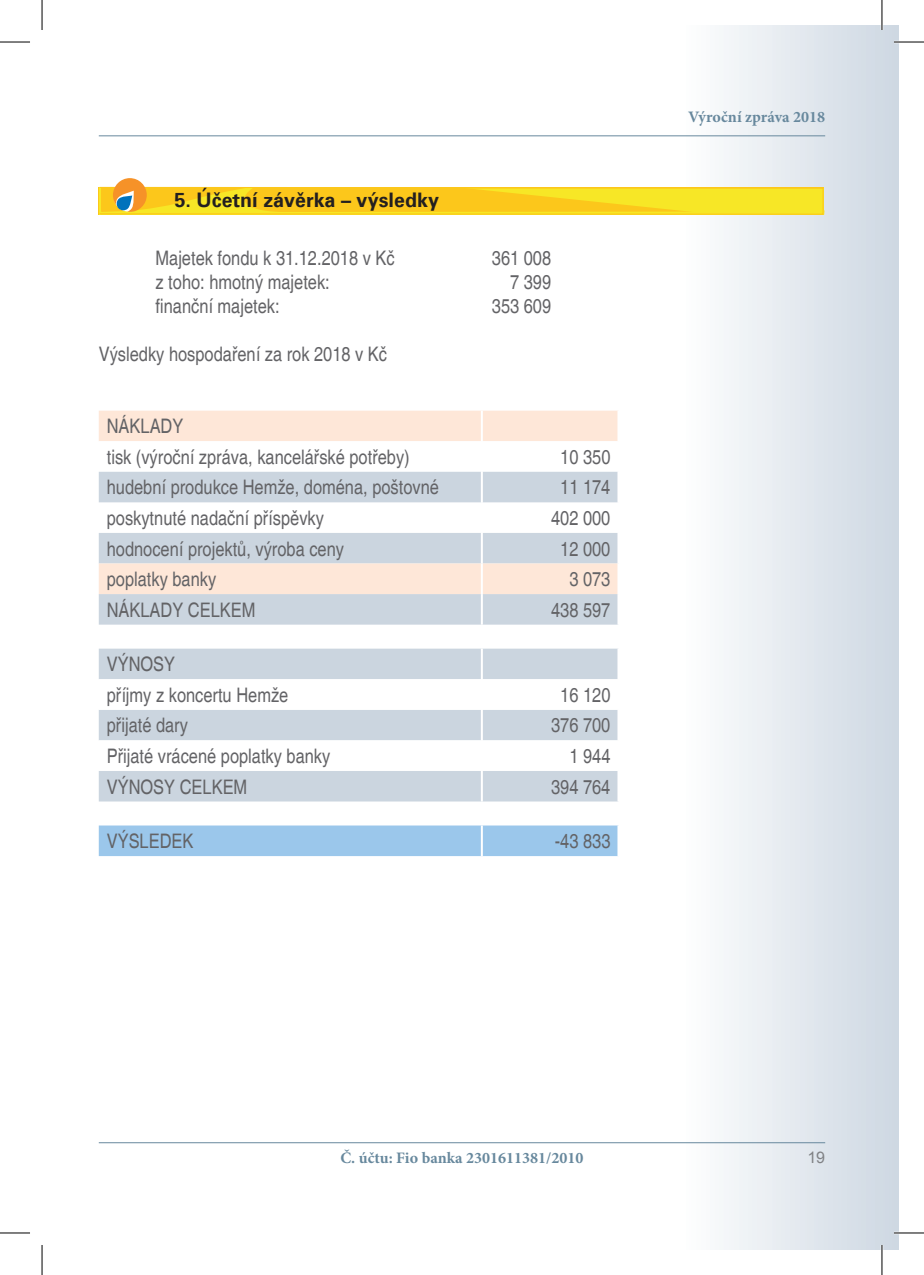
<style>
.page{position:relative;width:924px;height:1275px;background:#fff}
.page>*{position:absolute;margin:0;border:0;box-sizing:border-box;transform-origin:0 0}
.t1{font:condensed 20px/30.6px "Helvetica";color:#636366}
.t2{font:700 20px "Zurich AT";color:#231f20}
.t3{font:700 16px "Minion Pro";color:#67889d}
.t4{font:16px "Arial";color:#808285}
</style>
<div class="page">
<div style="left:683px;top:25px;width:215px;height:1225px;background:linear-gradient(to right,#fefefe,#cdd7e2)"></div>
<hr style="left:99px;top:135px;width:725px;height:1px;background:#67889d">
<hr style="left:99px;top:1142px;width:725px;height:1px;background:#67889d">
<svg style="left:99px;top:178px;width:725px;height:37px"></svg>
<div style="left:99px;top:411px;width:518px;height:30px;background:#fee7d8"></div>
<svg style="left:99px;top:471px;width:518px;height:1px"></svg>
<svg style="left:99px;top:472px;width:518px;height:152px;fill:#cbd5df"></svg>
<div style="left:99px;top:563px;width:518px;height:31px;background:#fee7d8"></div>
<hr style="left:480px;top:411px;width:2px;height:30px;background:#fff">
<hr style="left:480px;top:441px;width:2px;height:31px;background:#fff">
<hr style="left:480px;top:472px;width:2px;height:30px;background:#fff">
<hr style="left:480px;top:502px;width:2px;height:31px;background:#fff">
<hr style="left:480px;top:533px;width:2px;height:30px;background:#fff">
<hr style="left:480px;top:563px;width:2px;height:31px;background:#fff">
<hr style="left:480px;top:594px;width:2px;height:30px;background:#fff">
<div style="left:99px;top:648px;width:518px;height:153px;background:#cbd5df"></div>
<svg style="left:99px;top:679px;width:518px;height:92px"></svg>
<hr style="left:480px;top:648px;width:2px;height:31px;background:#fff">
<hr style="left:480px;top:679px;width:2px;height:31px;background:#fff">
<hr style="left:480px;top:710px;width:2px;height:30px;background:#fff">
<hr style="left:480px;top:740px;width:2px;height:31px;background:#fff">
<hr style="left:480px;top:771px;width:2px;height:30px;background:#fff">
<div style="left:99px;top:825px;width:518px;height:31px;background:#9bc7eb"></div>
<hr style="left:480px;top:825px;width:2px;height:31px;background:#fff">
<hr style="left:893px;top:41px;width:30px;height:2px;background:#fff">
<hr style="left:893px;top:1231px;width:30px;height:3px;background:#fff">
<hr style="left:880px;top:0;width:2px;height:30px;background:#fff">
<hr style="left:880px;top:1245px;width:2px;height:30px;background:#fff">
<hr style="left:0;top:42px;width:30px;height:1px;background:#000">
<hr style="left:893px;top:42px;width:30px;height:1px;background:#000">
<hr style="left:0;top:1232px;width:30px;height:1px;background:#000">
<hr style="left:893px;top:1232px;width:30px;height:1px;background:#000">
<hr style="left:42px;top:0;width:1px;height:30px;background:#000">
<hr style="left:42px;top:1245px;width:1px;height:30px;background:#000">
<hr style="left:881px;top:0;width:1px;height:30px;background:#000">
<hr style="left:881px;top:1245px;width:1px;height:30px;background:#000">
<p class="t2" style="left:174px;top:187px;width:266px">5. Účetní závěrka – výsledky</p>
<p class="t1" style="left:155px;top:243px;width:240px">Majetek fondu k 31.12.2018 v Kč</p>
<p class="t1" style="left:491px;top:243px;width:61px">361 008</p>
<p class="t1" style="left:155px;top:267px;width:176px">z toho: hmotný majetek:</p>
<p class="t1" style="left:510px;top:267px;width:43px">7 399</p>
<p class="t1" style="left:155px;top:291px;width:125px">finanční majetek:</p>
<p class="t1" style="left:491px;top:291px;width:61px">353 609</p>
<p class="t1" style="left:99px;top:339px;width:290px">Výsledky hospodaření za rok 2018 v Kč</p>
<p class="t1" style="left:107px;top:411px;width:304px">NÁKLADY<br>tisk (výroční zpráva, kancelářské potřeby)</p>
<p class="t1" style="left:560px;top:441px;width:52px">10 350</p>
<p class="t1" style="left:107px;top:472px;width:333px">hudební produkce Hemže, doména, poštovné</p>
<p class="t1" style="left:560px;top:472px;width:52px">11 174</p>
<p class="t1" style="left:107px;top:503px;width:218px">poskytnuté nadační příspěvky</p>
<p class="t1" style="left:551px;top:503px;width:61px">402 000</p>
<p class="t1" style="left:107px;top:533px;width:239px">hodnocení projektů, výroba ceny</p>
<p class="t1" style="left:560px;top:533px;width:52px">12 000</p>
<p class="t1" style="left:107px;top:564px;width:111px">poplatky banky</p>
<p class="t1" style="left:569px;top:564px;width:43px">3 073</p>
<p class="t1" style="left:107px;top:594px;width:150px">NÁKLADY CELKEM</p>
<p class="t1" style="left:551px;top:594px;width:61px">438 597</p>
<p class="t1" style="left:107px;top:649px;width:183px">VÝNOSY<br>příjmy z koncertu Hemže</p>
<p class="t1" style="left:560px;top:679px;width:52px">16 120</p>
<p class="t1" style="left:107px;top:710px;width:83px">přijaté dary</p>
<p class="t1" style="left:551px;top:710px;width:61px">376 700</p>
<p class="t1" style="left:107px;top:741px;width:225px">Přijaté vrácené poplatky banky</p>
<p class="t1" style="left:569px;top:741px;width:43px">1 944</p>
<p class="t1" style="left:107px;top:771px;width:142px">VÝNOSY CELKEM</p>
<p class="t1" style="left:551px;top:771px;width:61px">394 764</p>
<p class="t1" style="left:107px;top:826px;width:88px">VÝSLEDEK</p>
<p class="t1" style="left:554px;top:826px;width:57px">-43 833</p>
<p class="t3" style="left:687px;top:105px;width:138px">Výroční zpráva 2018</p>
<p class="t3" style="left:340px;top:1147px;width:244px">Č. účtu: Fio banka 2301611381/2010</p>
<p class="t4" style="left:807px;top:1147px;width:19px">19</p>
</div>
